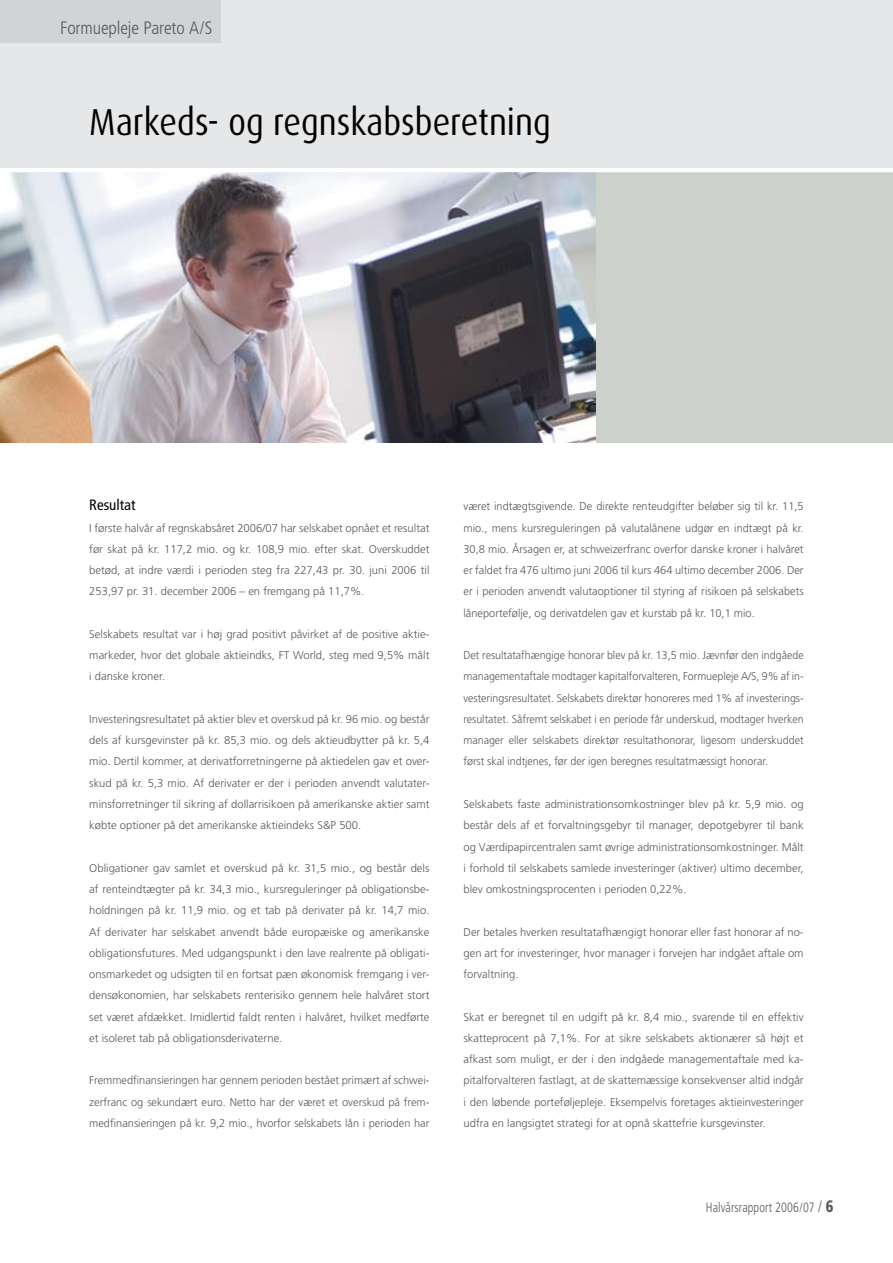
<style>
.page{position:relative;width:893px;height:1263px;background:#fff}
.page>*{position:absolute;margin:0;border:0;box-sizing:border-box;transform-origin:0 0}
.t1{font:37.5px "Dax";color:#000;scale:.9 1}
.t2{font:300 condensed 18px "Frutiger";letter-spacing:-.005em;color:#58595b}
.t3{font:condensed 15px "Frutiger";color:#000}
.t4{font:300 condensed 13.5px "Frutiger";letter-spacing:.005em;color:#58595b;scale:.9 1}
.t5{font:300 11.25px/21.3px "Frutiger";color:#58595b;text-align:justify}
.t6{font:300 11.25px/21.3px "Frutiger";color:#58595b;text-align:justify;scale:.95 1}
.s1{font-size:16.5px}
</style>
<div class="page">
<div style="left:0;top:0;width:893px;height:170px;background:#e6e7e8"></div>
<div style="left:0;top:0;width:221px;height:43px;background:#d1d3d4"></div>
<div style="left:0;top:170px;width:893px;height:272px;background:#cdd1cc"></div>
<img style="left:0;top:172px;width:595px;height:270px">
<hr style="left:0;top:168px;width:893px;height:4px;background:#fff">
<h2 class="t2" style="left:60px;top:18px;width:154px">Formuepleje Pareto A/S</h2>
<h1 class="t1" style="left:89px;top:102px;width:514px">Markeds- og regnskabsberetning</h1>
<h3 class="t3" style="left:89px;top:496px;width:48px">Resultat</h3>
<p class="t5" style="left:89px;top:517px;width:342px">I første halvår af regnskabsåret 2006/07 har selskabet opnået et resultat før skat på kr. 117,2 mio. og kr. 108,9 mio. efter skat. Overskuddet betød, at indre værdi i perioden steg fra 227,43 pr. 30. juni 2006 til 253,97 pr. 31. december 2006 – en fremgang på 11,7%.</p>
<p class="t5" style="left:89px;top:623px;width:342px">Selskabets resultat var i høj grad positivt påvirket af de positive aktie&shy;markeder, hvor det globale aktieindks, FT World, steg med 9,5% målt i danske kroner.</p>
<p class="t5" style="left:89px;top:708px;width:342px">Investeringsresultatet på aktier blev et overskud på kr. 96 mio. og består dels af kursgevinster på kr. 85,3 mio. og dels aktieudbytter på kr. 5,4 mio. Dertil kommer, at derivatforretningerne på aktiedelen gav et over&shy;skud på kr. 5,3 mio. Af derivater er der i perioden anvendt valutater&shy;minsforretninger til sikring af dollarrisikoen på amerikanske aktier samt købte optioner på det amerikanske aktieindeks S&amp;P 500.</p>
<p class="t5" style="left:89px;top:857px;width:342px">Obligationer gav samlet et overskud på kr. 31,5 mio., og består dels af renteindtægter på kr. 34,3 mio., kursreguleringer på obligationsbe&shy;holdningen på kr. 11,9 mio. og et tab på derivater på kr. 14,7 mio.<br>Af derivater har selskabet anvendt både europæiske og amerikanske obligationsfutures. Med udgangspunkt i den lave realrente på obligati&shy;onsmarkedet og udsigten til en fortsat pæn økonomisk fremgang i ver&shy;densøkonomien, har selskabets renterisiko gennem hele halvåret stort set været afdækket. Imidlertid faldt renten i halvåret, hvilket medførte et isoleret tab på obligationsderivaterne.</p>
<p class="t5" style="left:89px;top:1070px;width:342px">Fremmedfinansieringen har gennem perioden bestået primært af schwei&shy;zerfranc og sekundært euro. Netto har der været et overskud på frem&shy;medfinansieringen på kr. 9,2 mio., hvorfor selskabets lån i perioden har</p>
<p class="t5" style="left:463px;top:496px;width:342px">været indtægtsgivende. De direkte renteudgifter beløber sig til kr. 11,5 mio., mens kursreguleringen på valutalånene udgør en indtægt på kr.<br>30,8 mio. Årsagen er, at schweizerfranc overfor danske kroner i halvåret er faldet fra 476 ultimo juni 2006 til kurs 464 ultimo december 2006. Der er i perioden anvendt valutaoptioner til styring af risikoen på selskabets låneportefølje, og derivatdelen gav et kurstab på kr. 10,1 mio.</p>
<p class="t6" style="left:463px;top:644px;width:360px">Det resultatafhængige honorar blev på kr. 13,5 mio. Jævnfør den indgåede managementaftale modtager kapitalforvalteren, Formuepleje A/S, 9% af in&shy;vesteringsresultatet. Selskabets direktør honoreres med 1% af investerings&shy;resultatet. Såfremt selskabet i en periode får underskud, modtager hverken manager eller selskabets direktør resultathonorar, ligesom underskuddet først skal indtjenes, før der igen beregnes resultatmæssigt honorar.</p>
<p class="t5" style="left:463px;top:793px;width:342px">Selskabets faste administrationsomkostninger blev på kr. 5,9 mio. og består dels af et forvaltningsgebyr til manager, depotgebyrer til bank og Værdipapircentralen samt øvrige administrationsomkostninger. Målt i forhold til selskabets samlede investeringer (aktiver) ultimo december, blev omkostningsprocenten i perioden 0,22%.</p>
<p class="t5" style="left:463px;top:921px;width:342px">Der betales hverken resultatafhængigt honorar eller fast honorar af no&shy;gen art for investeringer, hvor manager i forvejen har indgået aftale om forvaltning.</p>
<p class="t5" style="left:463px;top:1006px;width:342px">Skat er beregnet til en udgift på kr. 8,4 mio., svarende til en effektiv skatteprocent på 7,1%. For at sikre selskabets aktionærer så højt et afkast som muligt, er der i den indgåede managementaftale med ka&shy;pitalforvalteren fastlagt, at de skattemæssige konsekvenser altid indgår i den løbende porteføljepleje. Eksempelvis foretages aktieinvesteringer udfra en langsigtet strategi for at opnå skattefrie kursgevinster.</p>
<p class="t4" style="left:706px;top:1199px;width:131px">Halvårsrapport 2006/07 <span class="s1">/</span></p>
</div>
